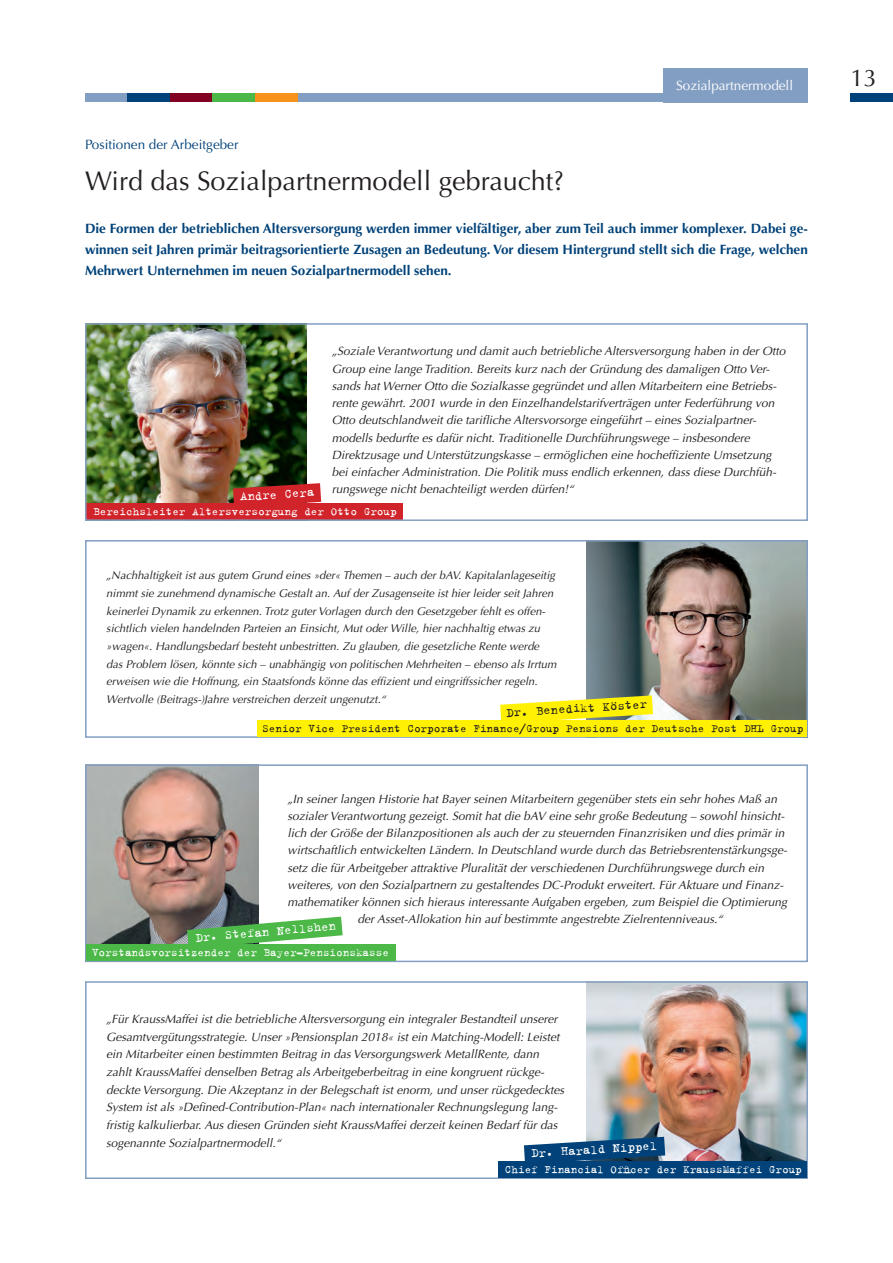
<style>
.page{position:relative;width:893px;height:1263px;background:#fff}
.page>*{position:absolute;margin:0;border:0;box-sizing:border-box;transform-origin:0 0}
.t1{font:27px "Optima";color:#231f20}
.t2{font:24px "Optima";color:#231f20}
.t3{font:700 13.5px/21px "Optima";color:#004279;text-align:justify}
.t4{font:13.5px "Trixie";color:#fff}
.t5{font:13.5px "Optima";color:#004279}
.t6{font:13.5px "Optima";color:#fff}
.t7{font:13.5px "Trixie";color:#231f20}
.t8{font:italic 12px/17.2px "Optima";color:#231f20}
.t9{font:12px "Trixie";color:#fff}
.t10{font:12px "Trixie";color:#231f20}
.t11{font:italic 11.25px/17.7px "Optima";color:#231f20}
.s1{font-size:11.25px}
</style>
<div class="page">
<div style="left:850px;top:94px;width:43px;height:8px;background:#004279"></div>
<div style="left:85px;top:94px;width:723px;height:8px;background:#829ec2"></div>
<div style="left:128px;top:94px;width:42px;height:8px;background:#004279"></div>
<div style="left:170px;top:94px;width:43px;height:8px;background:#820123"></div>
<div style="left:213px;top:94px;width:42px;height:8px;background:#4cb848"></div>
<div style="left:255px;top:94px;width:43px;height:8px;background:#f7931d"></div>
<div style="left:663px;top:68px;width:145px;height:34px;background:#829ec2"></div>
<img style="left:88px;top:326px;width:218px;height:177px">
<svg style="left:233px;top:483px;width:88px;height:20px;background:#ba2b2b"></svg>
<div style="left:86px;top:503px;width:317px;height:16px;background:#d1232a"></div>
<div style="left:85px;top:323px;width:723px;height:198px;border:2px solid #829ec2"></div>
<img style="left:587px;top:984px;width:218px;height:177px">
<div style="left:85px;top:981px;width:723px;height:198px;border:2px solid #829ec2"></div>
<img style="left:88px;top:767px;width:171px;height:177px">
<div style="left:85px;top:764px;width:723px;height:198px;border:2px solid #829ec2"></div>
<img style="left:587px;top:543px;width:218px;height:177px">
<div style="left:85px;top:540px;width:723px;height:198px;border:2px solid #829ec2"></div>
<svg style="left:524px;top:1137px;width:141px;height:24px;background:#295e8a"></svg>
<div style="left:498px;top:1161px;width:309px;height:16px;background:#004279"></div>
<div style="left:257px;top:720px;width:550px;height:16px;background:#fff101"></div>
<svg style="left:500px;top:695px;width:153px;height:25px"></svg>
<div style="left:86px;top:944px;width:310px;height:16px;background:#4cb848"></div>
<svg style="left:187px;top:917px;width:156px;height:27px"></svg>
<p class="t6" style="left:676px;top:78px;width:119px">Sozialpartnermodell</p>
<p class="t5" style="left:85px;top:137px;width:155px">Positionen der Arbeitgeber</p>
<h1 class="t1" style="left:85px;top:165px;width:480px">Wird das Sozialpartnermodell gebraucht?</h1>
<p class="t3" style="left:85px;top:218px;width:724px">Die Formen der betrieblichen Altersversorgung werden immer vielfältiger, aber zum Teil auch immer komplexer. Dabei ge&shy;winnen seit Jahren primär beitragsorientierte Zusagen an Bedeutung. Vor diesem Hintergrund stellt sich die Frage, welchen Mehrwert Unternehmen im neuen Sozialpartnermodell sehen.</p>
<p class="t8" style="left:332px;top:343px;width:455px">„Soziale Verantwortung und damit auch betriebliche Altersversorgung haben in der Otto Group eine lange Tradition. Bereits kurz nach der Gründung des damaligen Otto Ver&shy;sands hat Werner Otto die Sozialkasse gegründet und allen Mitarbeitern eine Betriebs&shy;rente gewährt. 2001 wurde in den Einzelhandelstarifverträgen unter Federführung von Otto deutschlandweit die tarifliche Altersvorsorge eingeführt – eines Sozialpartner&shy;modells bedurfte es dafür nicht. Traditionelle Durchführungswege – insbesondere Direktzusage und Unterstützungskasse – ermöglichen eine hocheffiziente Umsetzung bei einfacher Administration. Die Politik muss endlich erkennen, dass diese Durchfüh&shy;rungswege nicht benachteiligt werden dürfen!“</p>
<p class="t4" style="left:240px;top:487px;width:76px;rotate:-3deg">Andre Cera</p>
<p class="t9" style="left:93px;top:504px;width:305px">Bereichsleiter Altersversorgung der Otto Group</p>
<p class="t11" style="left:106px;top:567px;width:452px">„Nachhaltigkeit ist aus gutem Grund eines »der« Themen – auch der bAV. Kapitalanlageseitig nimmt sie zunehmend dynamische Gestalt an. Auf der Zusagenseite ist hier leider seit Jahren keinerlei Dynamik zu erkennen. Trotz guter Vorlagen durch den Gesetzgeber fehlt es offen&shy;sichtlich vielen handelnden Parteien an Einsicht, Mut oder Wille, hier nachhaltig etwas zu »wagen«. Handlungsbedarf besteht unbestritten. Zu glauben, die gesetzliche Rente werde das Problem lösen, könnte sich – unabhängig von politischen Mehrheiten – ebenso als Irrtum erweisen wie die Hoffnung, ein Staatsfonds könne das effizient und eingriffssicher regeln.<br>Wertvolle (Beitrags-)Jahre verstreichen derzeit ungenutzt.“</p>
<p class="t7" style="left:506px;top:703px;width:143px;rotate:-3deg">Dr. Benedikt Köster</p>
<p class="t10" style="left:262px;top:720px;width:543px">Senior Vice President Corporate Finance/Group Pensions der Deutsche Post DHL Group</p>
<p class="t8" style="left:287px;top:790px;width:491px">„In seiner langen Historie hat Bayer seinen Mitarbeitern gegenüber stets ein sehr hohes Maß an</p>
<p class="t8" style="left:287px;top:807px;width:499px">sozialer Verantwortung gezeigt. Somit hat die bAV eine sehr große Bedeutung – sowohl hinsicht-</p>
<p class="t8" style="left:287px;top:825px;width:498px">lich der Größe der Bilanzpositionen als auch der zu steuernden Finanzrisiken und dies primär in</p>
<p class="t8" style="left:287px;top:842px;width:501px">wirtschaftlich entwickelten Ländern. In Deutschland wurde durch das Betriebsrentenstärkungsge-</p>
<p class="t8" style="left:287px;top:859px;width:478px">setz die für Arbeitgeber attraktive Pluralität der verschiedenen Durchführungswege durch ein</p>
<p class="t8" style="left:287px;top:876px;width:498px">weiteres, von den Sozialpartnern zu gestaltendes DC-Produkt erweitert. Für Aktuare und Finanz-</p>
<p class="t8" style="left:287px;top:893px;width:501px">mathematiker können sich hieraus interessante Aufgaben ergeben, zum Beispiel die Optimierung</p>
<p class="t8" style="left:357px;top:910px;width:367px">der Asset-Allokation hin auf bestimmte angestrebte Zielrentenniveaus.“</p>
<p class="t4" style="left:195px;top:929px;width:143px;rotate:-5deg">Dr. Stefan Nellshen</p>
<p class="t9" style="left:92px;top:945px;width:298px">Vorstandsvorsitzender der Bayer-Pensionskasse</p>
<p class="t8" style="left:106px;top:1010px;width:459px;line-height:17.7px">„Für KraussMaffei ist die betriebliche Altersversorgung ein integraler Bestandteil unserer Gesamtvergütungsstrategie. Unser <span class="s1">»</span>Pensionsplan 2018<span class="s1">«</span> ist ein Matching-Modell: Leistet ein Mitarbeiter einen bestimmten Beitrag in das Versorgungswerk MetallRente, dann zahlt KraussMaffei denselben Betrag als Arbeitgeberbeitrag in eine kongruent rückge&shy;deckte Versorgung. Die Akzeptanz in der Belegschaft ist enorm, und unser rückgedecktes System ist als <span class="s1">»</span>Defined-Contribution-Plan<span class="s1">«</span> nach internationaler Rechnungslegung lang&shy;fristig kalkulierbar. Aus diesen Gründen sieht KraussMaffei derzeit keinen Bedarf für das sogenannte Sozialpartnermodell.“</p>
<p class="t4" style="left:531px;top:1144px;width:128px;rotate:-3deg">Dr. Harald Nippel</p>
<p class="t9" style="left:505px;top:1161px;width:298px">Chief Financial Officer der KraussMaffei Group</p>
<h2 class="t2" style="left:850px;top:63px;width:28px">13</h2>
</div>
